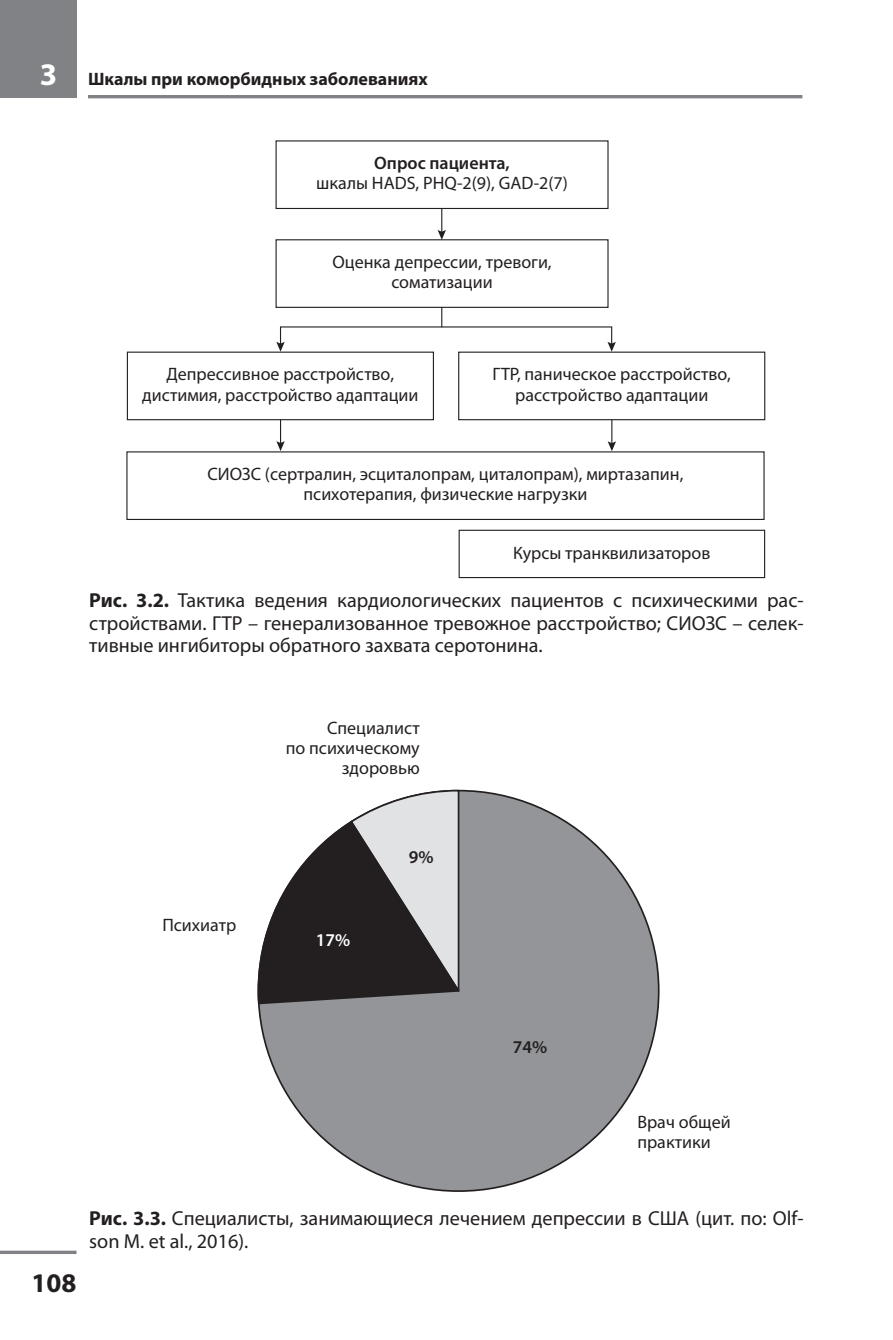
<style>
.page{position:relative;width:893px;height:1340px;background:#fff}
.page>*{position:absolute;margin:0;border:0;box-sizing:border-box;transform-origin:0 0}
.t1{font:700 27px "Myriad Pro";color:#231f20}
.t2{font:20.25px/22.5px "Myriad Pro";color:#231f20;text-align:justify}
.t3{font:18px/20.2px "Myriad Pro";color:#231f20;text-align:center}
.t4{font:700 18px "Myriad Pro";color:#231f20}
.t5{font:600 18px "Myriad Pro";color:#231f20}
.t6{font:600 18px "Myriad Pro";color:#fff}
.s1{font-size:31.5px;color:#fff}
.s2{font-weight:700}
</style>
<div class="page">
<hr style="left:0;top:1250px;width:77px;height:3px;background:#808285">
<div style="left:0;top:0;width:77px;height:98px;background:#808285"></div>
<hr style="left:88px;top:95px;width:714px;height:3px;background:#808285">
<div style="left:276px;top:140px;width:333px;height:69px;border:1px solid #231f20"></div>
<div style="left:276px;top:239px;width:333px;height:69px;border:1px solid #231f20"></div>
<div style="left:127px;top:351px;width:307px;height:69px;border:1px solid #231f20"></div>
<div style="left:458px;top:351px;width:307px;height:69px;border:1px solid #231f20"></div>
<div style="left:126px;top:451px;width:639px;height:69px;border:1px solid #231f20"></div>
<svg style="left:438px;top:208px;width:8px;height:32px"></svg>
<svg style="left:608px;top:420px;width:8px;height:31px"></svg>
<svg style="left:276px;top:419px;width:9px;height:32px"></svg>
<svg style="left:441px;top:307px;width:1px;height:19px"></svg>
<svg style="left:607px;top:342px;width:9px;height:10px"></svg>
<svg style="left:276px;top:342px;width:9px;height:10px"></svg>
<div style="left:459px;top:529px;width:306px;height:49px;border:1px solid #231f20"></div>
<div style="left:258px;top:790px;width:401px;height:401px;background:#939598;border-radius:50%"></div>
<svg style="left:257px;top:790px;width:204px;height:215px"></svg>
<p class="t4" style="left:40px;top:72px;width:390px"><span class="s1">3</span> Шкалы при коморбидных заболеваниях</p>
<p class="t5" style="left:374px;top:152px;width:137px">Опрос пациента,</p>
<p class="t3" style="left:316px;top:173px;width:253px">шкалы HADS, PHQ-2(9), GAD-2(7)</p>
<p class="t3" style="left:332px;top:252px;width:221px">Оценка депрессии, тревоги, соматизации</p>
<p class="t3" style="left:142px;top:364px;width:278px">Депрессивное расстройство, дистимия, расстройство адаптации</p>
<p class="t3" style="left:492px;top:364px;width:240px">ГТР, паническое расстройство, расстройство адаптации</p>
<p class="t3" style="left:208px;top:464px;width:477px">СИОЗС (сертралин, эсциталопрам, циталопрам), миртазапин, психотерапия, физические нагрузки</p>
<p class="t3" style="left:513px;top:543px;width:199px">Курсы транквилизаторов</p>
<p class="t2" style="left:89px;top:591px;width:716px"><span class="s2">Рис. 3.2.</span> Тактика ведения кардиологических пациентов с психическими рас&shy;стройствами. ГТР – генерализованное тревожное расстройство; СИОЗС – селек&shy;тивные ингибиторы обратного захвата серотонина.</p>
<p class="t3" style="left:286px;top:717px;width:135px;text-align:right">Специалист<br>по психическому здоровью</p>
<p class="t3" style="left:162px;top:915px;width:75px">Психиатр</p>
<p class="t6" style="left:316px;top:929px;width:36px">17%</p>
<p class="t5" style="left:409px;top:846px;width:26px">9%</p>
<p class="t5" style="left:513px;top:1036px;width:36px">74%</p>
<p class="t3" style="left:637px;top:1111px;width:95px;text-align:left">Врач общей практики</p>
<h1 class="t1" style="left:32px;top:1272px;width:46px">108</h1>
<p class="t2" style="left:89px;top:1208px;width:716px"><span class="s2">Рис. 3.3.</span> Специалисты, занимающиеся лечением депрессии в США (цит. по: Olf&shy;son M. et al., 2016).</p>
</div>
